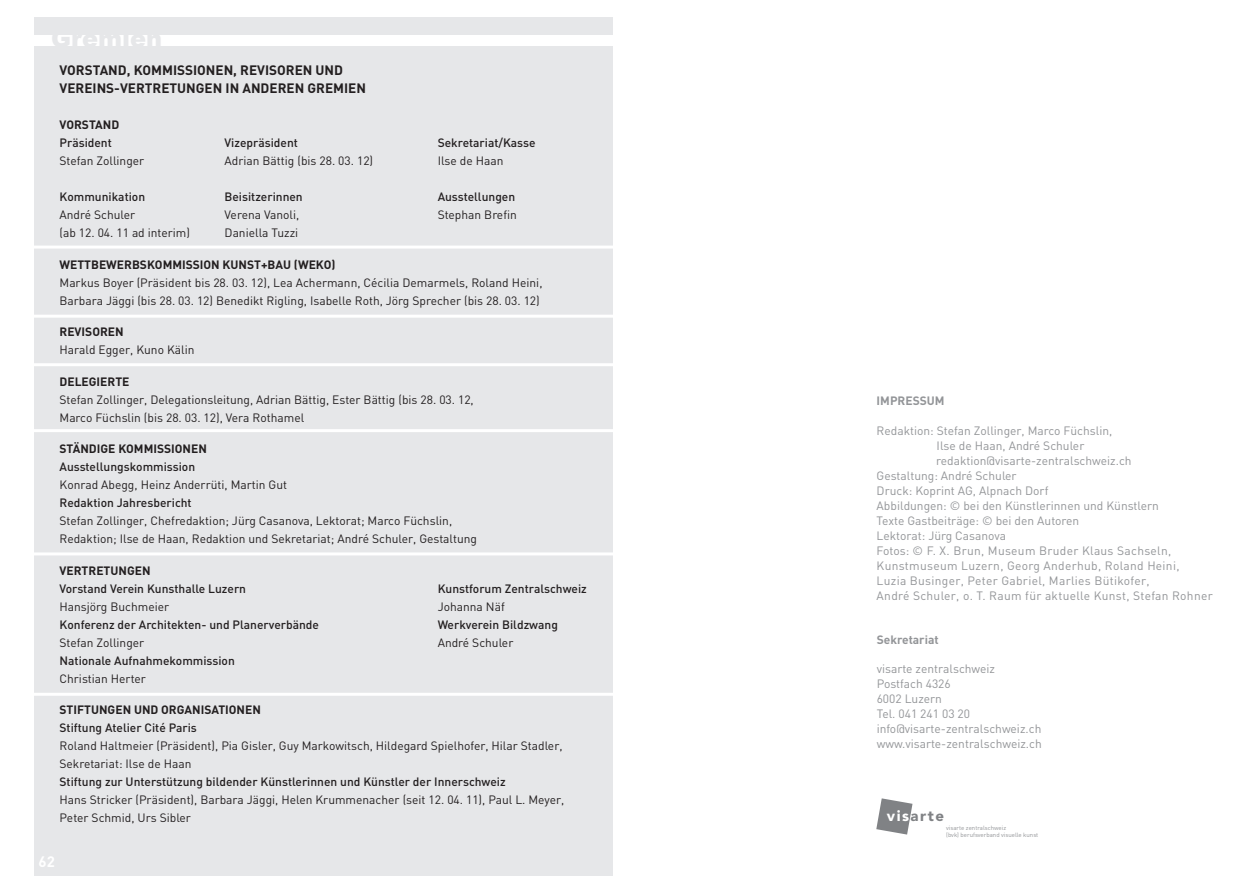
<style>
.page{position:relative;width:1259px;height:893px;background:#fff}
.page>*{position:absolute;margin:0;border:0;box-sizing:border-box;transform-origin:0 0}
.t1{font:900 24px "Arial";color:#e6e7e9}
.t2{font:900 15px "Avenir";letter-spacing:.1em;color:#808285}
.t3{font:700 15px "DIN";color:#fff}
.t4{font:700 13.5px/18px "DIN";color:#231f20}
.t5{font:12px/18px "DIN";color:#231f20}
.t6{font:12px/15px "DIN";color:#939598}
.t7{font:500 12px "DIN";color:#231f20}
.t8{font:12px "DIN";letter-spacing:.025em;color:#939598}
.t9{font:700 12px "DIN";color:#231f20}
.t10{font:700 12px "DIN";color:#939598}
.t11{font:6.15px/7.4px "DIN";color:#939598}
.s1{color:#fff}
</style>
<div class="page">
<div style="left:34px;top:17px;width:578px;height:17px;background:#e6e7e9"></div>
<div style="left:34px;top:47px;width:578px;height:829px;background:#e6e7e9"></div>
<hr style="left:22px;top:246px;width:602px;height:3px;background:#fff">
<hr style="left:22px;top:363px;width:602px;height:3px;background:#fff">
<hr style="left:22px;top:315px;width:602px;height:3px;background:#fff">
<hr style="left:22px;top:429px;width:602px;height:3px;background:#fff">
<hr style="left:22px;top:552px;width:602px;height:3px;background:#fff">
<hr style="left:22px;top:693px;width:602px;height:3px;background:#fff">
<svg style="left:876px;top:798px;width:36px;height:37px"></svg>
<h1 class="t1" style="left:51px;top:21px;width:113px">Gremien</h1>
<p class="t4" style="left:60px;top:61px;width:308px">VORSTAND, KOMMISSIONEN, REVISOREN UND<br>VEREINS-VERTRETUNGEN IN ANDEREN GREMIEN</p>
<p class="t9" style="left:60px;top:117px;width:61px">VORSTAND</p>
<p class="t7" style="left:60px;top:135px;width:54px">Präsident</p>
<p class="t7" style="left:224px;top:135px;width:75px">Vizepräsident</p>
<p class="t7" style="left:438px;top:135px;width:99px">Sekretariat/Kasse</p>
<p class="t5" style="left:60px;top:151px;width:86px">Stefan Zollinger</p>
<p class="t5" style="left:225px;top:151px;width:150px">Adrian Bättig (bis 28. 03. 12)</p>
<p class="t5" style="left:438px;top:151px;width:67px">Ilse de Haan</p>
<p class="t7" style="left:60px;top:189px;width:87px">Kommunikation</p>
<p class="t7" style="left:224px;top:189px;width:80px">Beisitzerinnen</p>
<p class="t7" style="left:438px;top:189px;width:79px">Ausstellungen</p>
<p class="t5" style="left:60px;top:205px;width:77px">André Schuler</p>
<p class="t5" style="left:225px;top:205px;width:76px">Verena Vanoli,</p>
<p class="t5" style="left:438px;top:205px;width:81px">Stephan Brefin</p>
<p class="t5" style="left:60px;top:223px;width:132px">(ab 12. 04. 11 ad interim)</p>
<p class="t5" style="left:225px;top:223px;width:75px">Daniella Tuzzi</p>
<p class="t9" style="left:60px;top:256px;width:277px">WETTBEWERBSKOMMISSION KUNST+BAU (WEKO)</p>
<p class="t5" style="left:60px;top:273px;width:484px">Markus Boyer (Präsident bis 28. 03. 12), Lea Achermann, Cécilia Demarmels, Roland Heini,<br>Barbara Jäggi (bis 28. 03. 12) Benedikt Rigling, Isabelle Roth, Jörg Sprecher (bis 28. 03. 12)</p>
<p class="t9" style="left:60px;top:324px;width:66px">REVISOREN</p>
<p class="t5" style="left:60px;top:340px;width:136px">Harald Egger, Kuno Kälin</p>
<p class="t9" style="left:60px;top:373px;width:71px">DELEGIERTE</p>
<p class="t5" style="left:60px;top:390px;width:416px">Stefan Zollinger, Delegationsleitung, Adrian Bättig, Ester Bättig (bis 28. 03. 12,<br>Marco Füchslin (bis 28. 03. 12), Vera Rothamel</p>
<p class="t9" style="left:60px;top:441px;width:149px">STÄNDIGE KOMMISSIONEN</p>
<p class="t7" style="left:60px;top:459px;width:137px">Ausstellungskommission</p>
<p class="t5" style="left:60px;top:475px;width:229px">Konrad Abegg, Heinz Anderrüti, Martin Gut</p>
<p class="t7" style="left:60px;top:495px;width:134px">Redaktion Jahresbericht</p>
<p class="t5" style="left:60px;top:511px;width:419px">Stefan Zollinger, Chefredaktion; Jürg Casanova, Lektorat; Marco Füchslin,<br>Redaktion; Ilse de Haan, Redaktion und Sekretariat; André Schuler, Gestaltung</p>
<p class="t9" style="left:60px;top:562px;width:93px">VERTRETUNGEN</p>
<p class="t7" style="left:60px;top:581px;width:188px">Vorstand Verein Kunsthalle Luzern</p>
<p class="t7" style="left:438px;top:581px;width:151px">Kunstforum Zentralschweiz</p>
<p class="t5" style="left:60px;top:597px;width:111px">Hansjörg Buchmeier</p>
<p class="t5" style="left:438px;top:597px;width:69px">Johanna Näf</p>
<p class="t7" style="left:60px;top:617px;width:261px">Konferenz der Architekten- und Planerverbände</p>
<p class="t7" style="left:438px;top:617px;width:122px">Werkverein Bildzwang</p>
<p class="t5" style="left:60px;top:633px;width:86px">Stefan Zollinger</p>
<p class="t5" style="left:438px;top:633px;width:77px">André Schuler</p>
<p class="t7" style="left:60px;top:653px;width:177px">Nationale Aufnahmekommission</p>
<p class="t5" style="left:60px;top:669px;width:88px">Christian Herter</p>
<p class="t9" style="left:60px;top:702px;width:203px">STIFTUNGEN UND ORGANISATIONEN</p>
<p class="t7" style="left:60px;top:720px;width:139px">Stiftung Atelier Cité Paris</p>
<p class="t5" style="left:60px;top:736px;width:504px">Roland Haltmeier (Präsident), Pia Gisler, Guy Markowitsch, Hildegard Spielhofer, Hilar Stadler,<br>Sekretariat: Ilse de Haan</p>
<p class="t7" style="left:60px;top:774px;width:448px">Stiftung zur Unterstützung bildender Künstlerinnen und Künstler der Innerschweiz</p>
<p class="t5" style="left:60px;top:790px;width:506px">Hans Stricker (Präsident), Barbara Jäggi, Helen Krummenacher (seit 12. 04. 11), Paul L. Meyer,<br>Peter Schmid, Urs Sibler</p>
<p class="t3" style="left:39px;top:852px;width:18px">62</p>
<p class="t10" style="left:876px;top:393px;width:69px">IMPRESSUM</p>
<p class="t6" style="left:876px;top:423px;width:237px">Redaktion: Stefan Zollinger, Marco Füchslin,</p>
<p class="t6" style="left:936px;top:438px;width:149px">Ilse de Haan, André Schuler</p>
<p class="t6" style="left:936px;top:453px;width:197px">redaktion@visarte-zentralschweiz.ch</p>
<p class="t6" style="left:876px;top:468px;width:142px">Gestaltung: André Schuler</p>
<p class="t6" style="left:876px;top:483px;width:173px">Druck: Koprint AG, Alpnach Dorf</p>
<p class="t6" style="left:876px;top:498px;width:284px">Abbildungen: © bei den Künstlerinnen und Künstlern</p>
<p class="t6" style="left:876px;top:513px;width:204px">Texte Gastbeiträge: © bei den Autoren</p>
<p class="t6" style="left:876px;top:528px;width:131px">Lektorat: Jürg Casanova</p>
<p class="t8" style="left:876px;top:543px;width:296px">Fotos: © F. X. Brun, Museum Bruder Klaus Sachseln,</p>
<p class="t8" style="left:876px;top:558px;width:304px">Kunstmuseum Luzern, Georg Anderhub, Roland Heini,</p>
<p class="t8" style="left:876px;top:573px;width:274px">Luzia Businger, Peter Gabriel, Marlies Bütikofer,</p>
<p class="t8" style="left:876px;top:588px;width:338px">André Schuler, o. T. Raum für aktuelle Kunst, Stefan Rohner</p>
<p class="t10" style="left:876px;top:631px;width:64px">Sekretariat</p>
<p class="t6" style="left:876px;top:661px;width:167px">visarte zentralschweiz<br>Postfach 4326<br>6002 Luzern<br>Tel. 041 241 03 20 info@visarte-zentralschweiz.ch www.visarte-zentralschweiz.ch</p>
<p class="t2" style="left:887px;top:807px;width:59px"><span class="s1">vis</span>arte</p>
<p class="t11" style="left:946px;top:824px;width:94px">visarte zentralschweiz<br>(bvk) berufsverband visuelle kunst</p>
</div>
